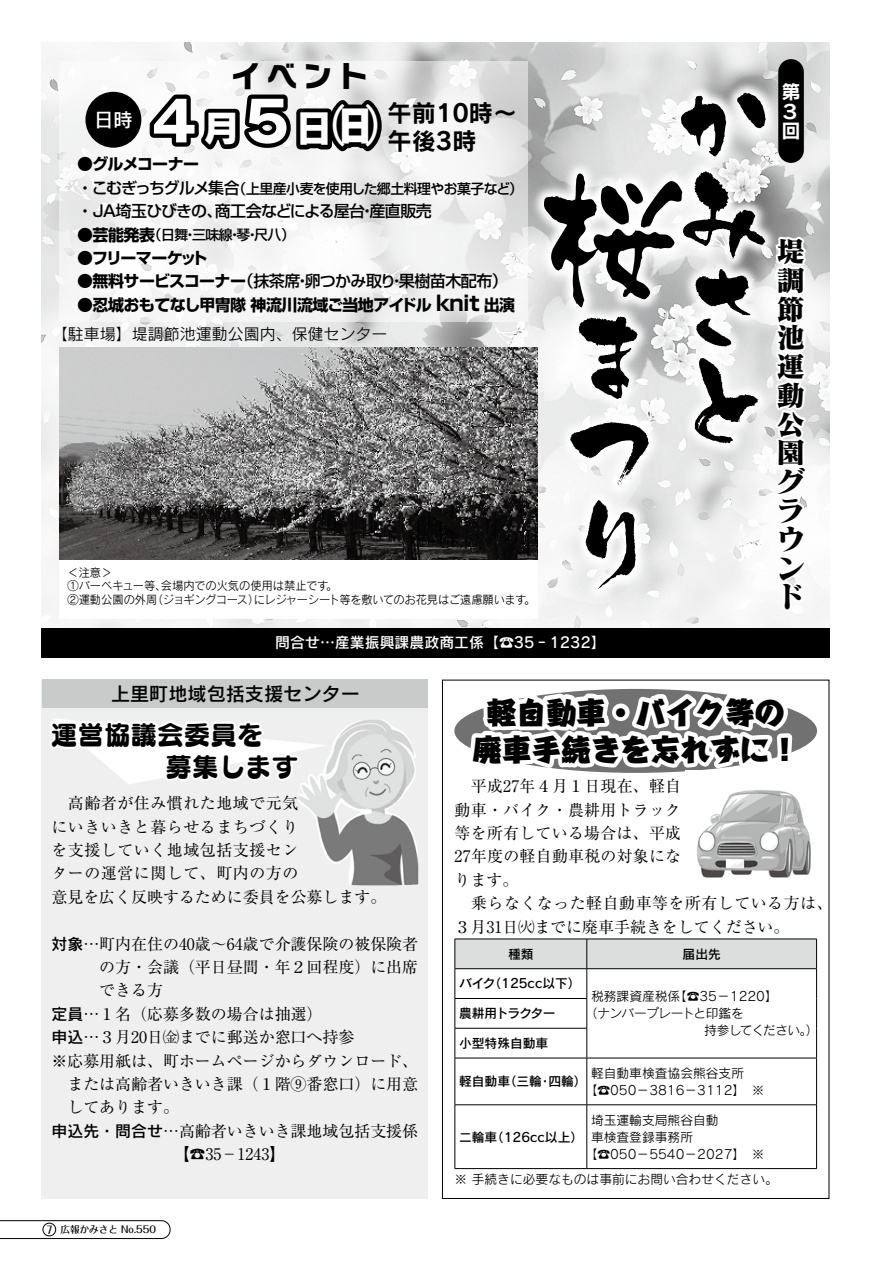
<style>
.page{position:relative;width:893px;height:1263px;background:#fff}
.page>*{position:absolute;margin:0;border:0;box-sizing:border-box;transform-origin:0 0}
.t1{font:148.05px "Kyo Madoka Kanalarge Std R";color:#000}
.t2{font:98.7px/93.8px "Kyo Madoka Kanalarge Std R";color:#000}
.t3{font:55.95px "Rodin Pro N EB";color:#fff}
.t4{font:37.35px "Rodin Pro N EB";color:#fff}
.t5{font:29.85px "Rodin NTLG Pro EB";color:#000}
.t6{font:800 29.7px/37.2px "Harucraft Std";color:#000;text-align:center}
.t7{font:28.8px "Matisse Pro N EB";color:#000}
.t8{font:26.55px/32px "Slump Std DB";color:#000}
.t9{font:24px "Rodin Pro N B";color:#000}
.t10{font:700 20.85px "Shin Go Pr 6 N";color:#000}
.t11{font:19.2px "Rodin Pro N DB";color:#000}
.t12{font:19.2px "Rodin Pro N B";color:#fff}
.t13{font:19.2px "Rodin Pro N DB";color:#fff}
.t14{font:700 16.05px "Shin Go Pr 6 N";letter-spacing:-.03em;color:#000}
.t15{font:500 16.05px/23.4px "Shin Go Pr 6 N";letter-spacing:-.065em;color:#000}
.t16{font:16.05px "Rodin Pro N M";color:#000}
.t17{font:500 16.05px "Shin Go Pr 6 N";letter-spacing:-.04em;color:#000}
.t18{font:700 16.05px "Shin Go Pr 6 N";letter-spacing:-.105em;color:#000}
.t19{font:700 16.05px "Shin Go Pr 6 N";letter-spacing:-.055em;color:#000}
.t20{font:15.9px/23.4px "Ryumin Pr 6 N";color:#000}
.t21{font:15.9px/23.4px "Ryumin Pr 6 N";letter-spacing:.035em;color:#000}
.t22{font:14.85px "Rodin Pro N DB";color:#fff}
.t23{font:500 13.8px "Shin Go Pr 6 N";letter-spacing:-.03em;color:#000}
.t24{font:12.75px/17px "Rodin Pro N M";color:#000}
.t25{font:12.75px "Rodin Pro N DB";color:#000}
.t26{font:12.75px "Rodin Pro N M";letter-spacing:-.05em;color:#000}
.t27{font:12.75px "Rodin Pro N DB";letter-spacing:-.08em;color:#000}
.t28{font:11.7px "Rodin Pro N M";letter-spacing:-.005em;color:#000;scale:.96 1}
.t29{font:11.7px "Rodin Pro N M";letter-spacing:-.03em;color:#000;scale:.96 1}
.t30{font:11.7px "Rodin Pro N M";letter-spacing:-.06em;color:#000;scale:.96 1}
.t31{font:500 10.65px "Folk Pro";color:#000}
.t32{font:500 9.6px "Folk Pro";color:#000}
.s1{font-size:44.7px}
.s2{font-family:"Rodin Pro N DB"}
</style>
<div class="page">
<div style="left:42px;top:680px;width:386px;height:518px;background:#efefef"></div>
<svg style="left:50px;top:718px;width:248px;height:66px"></svg>
<img style="left:42px;top:43px;width:435px;height:585px">
<svg style="left:59px;top:62px;width:418px;height:260px;fill:#f5f5f5"></svg>
<div style="left:42px;top:628px;width:788px;height:30px;background:#000"></div>
<div style="left:60px;top:559px;width:477px;height:59px;background:#fff"></div>
<div style="left:59px;top:558px;width:479px;height:61px;border:1px solid #fff"></div>
<svg style="left:144px;top:86px;width:242px;height:80px"></svg>
<div style="left:85px;top:92px;width:56px;height:56px;background:#000;border-radius:50%"></div>
<img style="left:477px;top:43px;width:353px;height:585px">
<img style="left:60px;top:347px;width:477px;height:212px">
<svg style="left:457px;top:688px;width:340px;height:85px"></svg>
<hr style="left:455px;top:1028px;width:132px;height:1px;background:#000">
<hr style="left:587px;top:1028px;width:1px;height:30px;background:#000">
<hr style="left:455px;top:1058px;width:132px;height:1px;background:#000">
<hr style="left:587px;top:1058px;width:230px;height:1px;background:#000">
<hr style="left:587px;top:1058px;width:1px;height:46px;background:#000">
<hr style="left:455px;top:1104px;width:132px;height:1px;background:#000">
<hr style="left:587px;top:1104px;width:230px;height:1px;background:#000">
<hr style="left:587px;top:1105px;width:1px;height:63px;background:#000">
<hr style="left:455px;top:1168px;width:132px;height:1px;background:#000">
<hr style="left:587px;top:1168px;width:230px;height:1px;background:#000">
<hr style="left:455px;top:1028px;width:1px;height:30px;background:#000">
<hr style="left:816px;top:1028px;width:1px;height:30px;background:#000">
<hr style="left:455px;top:1058px;width:1px;height:46px;background:#000">
<hr style="left:816px;top:1058px;width:1px;height:46px;background:#000">
<hr style="left:455px;top:1105px;width:1px;height:63px;background:#000">
<hr style="left:816px;top:1105px;width:1px;height:63px;background:#000">
<svg style="left:455px;top:939px;width:362px;height:89px"></svg>
<hr style="left:455px;top:968px;width:132px;height:1px;background:#000">
<hr style="left:587px;top:968px;width:230px;height:1px;background:#000">
<img style="left:685px;top:770px;width:126px;height:108px">
<div style="left:43px;top:680px;width:385px;height:28px;background:#c9caca"></div>
<img style="left:298px;top:720px;width:120px;height:165px">
<svg style="left:335px;top:802px;width:27px;height:27px"></svg>
<svg style="left:0;top:1220px;width:171px;height:19px"></svg>
<div style="left:43px;top:1223px;width:13px;height:13px;border:1px solid #000;border-radius:50%"></div>
<p class="t13" style="left:94px;top:107px;width:40px">日時</p>
<h3 class="t3" style="left:146px;top:83px;width:57px">４</h3>
<h3 class="t5" style="left:231px;top:55px;width:139px">イベント</h3>
<h3 class="t4" style="left:202px;top:102px;width:39px">月</h3>
<h3 class="t3" style="left:240px;top:83px;width:57px">５</h3>
<h3 class="t4" style="left:295px;top:102px;width:84px">日<span class="s1">㈰</span></h3>
<p class="t19" style="left:77px;top:151px;width:124px">●グルメコーナー</p>
<h3 class="t9" style="left:388px;top:96px;width:131px">午前10時~</h3>
<h3 class="t9" style="left:388px;top:125px;width:90px">午後3時</h3>
<p class="t15" style="left:215px;top:175px;width:219px;text-indent:-138px">・こむぎっちグルメ集合<br>商工会などによる屋台産直販売</p>
<p class="t23" style="left:233px;top:177px;width:292px">（上里産小麦を使用した郷土料理やお菓子など(</p>
<p class="t15" style="left:90px;top:198px;width:134px">ＪＡ埼玉ひびきの、</p>
<p class="t17" style="left:77px;top:198px;width:17px">・</p>
<p class="t17" style="left:359px;top:198px;width:17px">・</p>
<p class="t14" style="left:77px;top:222px;width:79px">●芸能発表</p>
<p class="t18" style="left:77px;top:245px;width:132px">●フリーマーケット</p>
<p class="t23" style="left:148px;top:224px;width:148px">（日舞三味線琴尺八(</p>
<p class="t23" style="left:183px;top:224px;width:15px">・</p>
<p class="t23" style="left:228px;top:224px;width:33px">・・</p>
<p class="t14" style="left:77px;top:269px;width:170px">●無料サービスコーナー</p>
<p class="t17" style="left:238px;top:268px;width:271px">（抹茶席卵つかみ取り果樹苗木配布(</p>
<p class="t17" style="left:294px;top:268px;width:17px">・</p>
<p class="t17" style="left:389px;top:268px;width:17px">・</p>
<h3 class="t10" style="left:436px;top:286px;width:45px">knit</h3>
<p class="t14" style="left:77px;top:292px;width:356px">●忍城おもてなし甲冑隊神流川流域ご当地アイドル</p>
<p class="t14" style="left:484px;top:292px;width:33px">出演</p>
<p class="t16" style="left:52px;top:324px;width:337px">【駐車場】堤調節池運動公園内、保健センター</p>
<p class="t28" style="left:67px;top:565px;width:48px">＜注意&lt;</p>
<p class="t28" style="left:67px;top:578px;width:105px">①バーベキュー等、</p>
<p class="t28" style="left:161px;top:578px;width:176px">会場内での火気の使用は禁止です</p>
<p class="t28" style="left:326px;top:578px;width:13px">。</p>
<p class="t28" style="left:67px;top:592px;width:95px">②運動公園の外周</p>
<p class="t30" style="left:152px;top:592px;width:114px">（ジョギングコース）</p>
<p class="t29" style="left:254px;top:592px;width:286px">にレジャーシート等を敷いてのお花見はご遠慮願います</p>
<p class="t28" style="left:524px;top:592px;width:13px">。</p>
<h2 class="t2" style="left:673px;top:68px;width:94px">かみさと</h2>
<h1 class="t1" style="left:538px;top:134px;width:146px">桜</h1>
<h2 class="t2" style="left:563px;top:302px;width:88px;text-align:justify">まつり</h2>
<p class="t22" style="left:275px;top:633px;width:332px">問合せ…産業振興課農政商工係】☎35‐1232【</p>
<p class="t12" style="left:781px;top:79px;width:21px">第</p>
<p class="t12" style="left:780px;top:98px;width:21px">３</p>
<p class="t12" style="left:781px;top:117px;width:21px">回</p>
<h3 class="t7" style="left:776px;top:232px;width:30px">堤</h3>
<h3 class="t7" style="left:776px;top:261px;width:30px">調</h3>
<h3 class="t7" style="left:776px;top:290px;width:30px">節</h3>
<h3 class="t7" style="left:776px;top:318px;width:30px">池</h3>
<h3 class="t7" style="left:776px;top:347px;width:30px">運</h3>
<h3 class="t7" style="left:776px;top:376px;width:30px">動</h3>
<h3 class="t7" style="left:776px;top:405px;width:30px">公</h3>
<h3 class="t7" style="left:776px;top:434px;width:30px">園</h3>
<h3 class="t7" style="left:776px;top:462px;width:30px">グ</h3>
<h3 class="t7" style="left:776px;top:491px;width:30px">ラ</h3>
<h3 class="t7" style="left:776px;top:520px;width:30px">ウ</h3>
<h3 class="t7" style="left:776px;top:549px;width:30px">ン</h3>
<h3 class="t7" style="left:776px;top:577px;width:30px">ド</h3>
<p class="t11" style="left:111px;top:681px;width:250px">上里町地域包括支援センター</p>
<h3 class="t8" style="left:165px;top:717px;width:134px;text-indent:-115px">運営協議会委員を<br>募集します</h3>
<p class="t21" style="left:51px;top:791px;width:336px">　高齢者が住み慣れた地域で元気<br>にいきいきと暮らせるまちづくり<br>を支援していく地域包括支援セン<br>ターの運営に関して、町内の方の<br>意見を広く反映するために委員を公募します。</p>
<p class="t20" style="left:51px;top:931px;width:368px"><span class="s2">対象</span>…町内在住の40歳～64歳で介護保険の被保険者</p>
<p class="t20" style="left:99px;top:954px;width:320px">の方・会議（平日昼間・年２回程度）に出席</p>
<p class="t20" style="left:99px;top:978px;width:65px">できる方</p>
<p class="t20" style="left:51px;top:1001px;width:273px"><span class="s2">定員</span>…１名（応募多数の場合は抽選(</p>
<p class="t20" style="left:51px;top:1025px;width:304px"><span class="s2">申込</span>…３月20日㈮までに郵送か窓口へ持参</p>
<p class="t20" style="left:51px;top:1048px;width:368px">※応募用紙は、町ホームページからダウンロード、</p>
<p class="t20" style="left:67px;top:1071px;width:352px">または高齢者いきいき課（１階⑨番窓口）に用意</p>
<p class="t20" style="left:67px;top:1095px;width:113px">してあります。</p>
<p class="t20" style="left:51px;top:1118px;width:368px"><span class="s2">申込先・問合せ</span>…高齢者いきいき課地域包括支援係</p>
<p class="t20" style="left:174px;top:1142px;width:113px">】☎35－1243【</p>
<p class="t31" style="left:47px;top:1220px;width:7px">7</p>
<p class="t32" style="left:61px;top:1221px;width:97px">広報かみさと No.550</p>
<h3 class="t6" style="left:472px;top:691px;width:329px">軽自動車・バイク等の廃車手続きを忘れずに!</h3>
<p class="t20" style="left:455px;top:774px;width:379px">　平成27年４月１日現在、軽自<br>動車・バイク・農耕用トラック<br>等を所有している場合は、平成<br>27年度の軽自動車税の対象にな<br>ります。<br>　乗らなくなった軽自動車等を所有している方は、<br>３月31日㈫までに廃車手続きをしてください。</p>
<p class="t25" style="left:683px;top:945px;width:40px">届出先</p>
<p class="t25" style="left:508px;top:945px;width:27px">種類</p>
<p class="t25" style="left:525px;top:975px;width:57px">ｃｃ以下(</p>
<p class="t25" style="left:488px;top:975px;width:41px">（125</p>
<p class="t25" style="left:459px;top:975px;width:38px">バイク</p>
<p class="t24" style="left:591px;top:987px;width:91px">税務課資産税係</p>
<p class="t26" style="left:585px;top:1005px;width:161px">（ナンバープレートと印鑑を</p>
<p class="t26" style="left:704px;top:1022px;width:116px">持参してください (。</p>
<p class="t24" style="left:674px;top:987px;width:105px">】☎35－1220【</p>
<p class="t27" style="left:459px;top:1005px;width:98px">農耕用トラクター</p>
<p class="t25" style="left:459px;top:1035px;width:91px">小型特殊自動車</p>
<p class="t25" style="left:504px;top:1073px;width:40px">（三輪</p>
<p class="t25" style="left:548px;top:1073px;width:40px">四輪）</p>
<p class="t25" style="left:459px;top:1073px;width:53px">軽自動車</p>
<p class="t25" style="left:539px;top:1073px;width:14px">・</p>
<p class="t25" style="left:491px;top:1128px;width:41px">（126</p>
<p class="t25" style="left:527px;top:1128px;width:57px">ｃｃ以上(</p>
<p class="t25" style="left:459px;top:1128px;width:40px">二輪車</p>
<p class="t24" style="left:591px;top:1064px;width:155px">軽自動車検査協会熊谷支所</p>
<p class="t24" style="left:585px;top:1081px;width:162px">】☎050－3816－3112【</p>
<p class="t24" style="left:591px;top:1111px;width:129px">埼玉運輸支局熊谷自動車検査登録事務所</p>
<p class="t24" style="left:752px;top:1081px;width:14px">※</p>
<p class="t24" style="left:455px;top:1140px;width:325px;line-height:25.8px;text-indent:130px">】☎050－5540－2027【<br>※ 手続きに必要なものは事前にお問い合わせください。</p>
<p class="t24" style="left:752px;top:1145px;width:14px">※</p>
</div>
